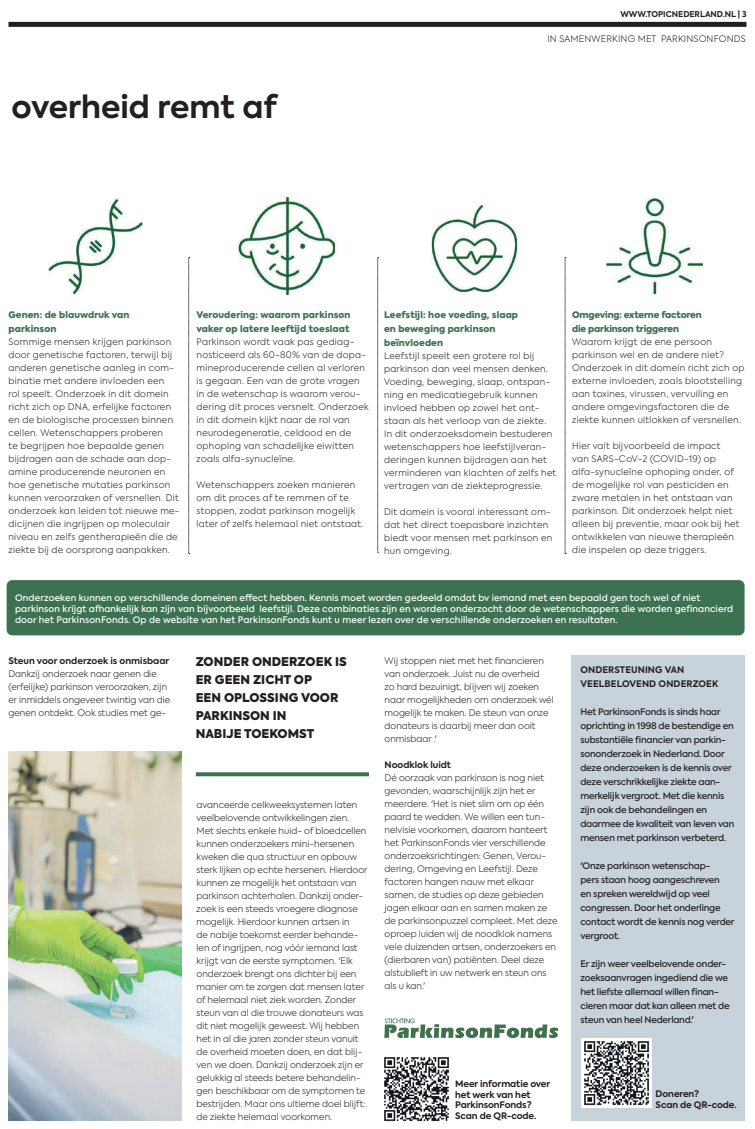
<style>
.page{position:relative;width:755px;height:1129px;background:#fff}
.page>*{position:absolute;margin:0;border:0;box-sizing:border-box;transform-origin:0 0}
.t1{font:700 31px "Axiforma";color:#231f20}
.t2{font:900 12px/18px "Axiforma";color:#231f20}
.t3{font:300 9px/13px "Axiforma";letter-spacing:.03em;color:#231f20}
.t4{font:300 9px/13px "Axiforma";letter-spacing:.01em;color:#231f20}
.t5{font:500 9px/14px "Axiforma";letter-spacing:-.02em;color:#231f20}
.t6{font:500 9px/11px "Axiforma";letter-spacing:.01em;color:#fff}
.t7{font:900 9px/14px "Axiforma";letter-spacing:.01em;color:#3c7251}
.t8{font:700 9px/10.8px "Axiforma";letter-spacing:-.01em;color:#231f20}
.t9{font:900 9px/14px "Axiforma";letter-spacing:-.02em;color:#3c7251}
.t10{font:700 9px/14px "Axiforma";letter-spacing:.01em;color:#231f20}
.t11{font:700 8px "Axiforma";color:#231f20}
</style>
<div class="page">
<div style="left:9px;top:22px;width:737px;height:5px;background:#231f20"></div>
<img style="left:238px;top:197px;width:96px;height:97px">
<img style="left:431px;top:205px;width:85px;height:86px">
<img style="left:606px;top:199px;width:96px;height:95px">
<img style="left:48px;top:198px;width:94px;height:96px">
<svg style="left:384px;top:1018px;width:173px;height:19px"></svg>
<div style="left:571px;top:655px;width:173px;height:465px;background:#c8d2db"></div>
<svg style="left:196px;top:772px;width:173px;height:4px"></svg>
<img style="left:9px;top:751px;width:172px;height:369px">
<svg style="left:188px;top:257px;width:2px;height:297px"></svg>
<svg style="left:377px;top:257px;width:1px;height:296px"></svg>
<svg style="left:564px;top:257px;width:1px;height:297px"></svg>
<div style="left:7px;top:580px;width:737px;height:55px;background:#3c7251;border-radius:6px"></div>
<img style="left:581px;top:1038px;width:70px;height:69px">
<img style="left:384px;top:1057px;width:65px;height:65px">
<p class="t11" style="left:620px;top:8px;width:128px">WWW.TOPICNEDERLAND.NL | 3</p>
<h1 class="t1" style="left:12px;top:85px;width:266px">overheid remt af</h1>
<p class="t4" style="left:547px;top:33px;width:200px">IN SAMENWERKING MET PARKINSONFONDS</p>
<p class="t7" style="left:9px;top:308px;width:122px">Genen: de blauwdruk van parkinson</p>
<p class="t3" style="left:9px;top:335px;width:172px">Sommige mensen krijgen parkinson door genetische factoren, terwijl bij anderen genetische aanleg in com&shy;binatie met andere invloeden een<br>rol speelt. Onderzoek in dit domein richt zich op DNA, erfelijke factoren en de biologische processen binnen cellen. Wetenschappers proberen<br>te begrijpen hoe bepaalde genen bijdragen aan de schade aan dop&shy;amine producerende neuronen en hoe genetische mutaties parkinson kunnen veroorzaken of versnellen. Dit onderzoek kan leiden tot nieuwe me&shy;dicijnen die ingrijpen op moleculair niveau en zelfs gentherapieën die de ziekte bij de oorsprong aanpakken.</p>
<p class="t7" style="left:196px;top:308px;width:155px">Veroudering: waarom parkinson vaker op latere leeftijd toeslaat</p>
<p class="t3" style="left:196px;top:335px;width:173px">Parkinson wordt vaak pas gediag&shy;nosticeerd als 60-80% van de dopa&shy;mineproducerende cellen al verloren is gegaan. Een van de grote vragen in de wetenschap is waarom verou&shy;dering dit proces versnelt. Onderzoek in dit domein kijkt naar de rol van neurodegeneratie, celdood en de ophoping van schadelijke eiwitten zoals alfa-synucleïne.</p>
<p class="t3" style="left:196px;top:478px;width:168px">Wetenschappers zoeken manieren om dit proces af te remmen of te stoppen, zodat parkinson mogelijk later of zelfs helemaal niet ontstaat.</p>
<p class="t7" style="left:384px;top:308px;width:135px">Leefstijl: hoe voeding, slaap en beweging parkinson beïnvloeden</p>
<p class="t3" style="left:384px;top:349px;width:174px">Leefstijl speelt een grotere rol bij parkinson dan veel mensen denken.<br>Voeding, beweging, slaap, ontspan&shy;ning en medicatiegebruik kunnen invloed hebben op zowel het ont&shy;staan als het verloop van de ziekte.<br>In dit onderzoeksdomein bestuderen wetenschappers hoe leefstijlveran&shy;deringen kunnen bijdragen aan het verminderen van klachten of zelfs het vertragen van de ziekteprogressie.</p>
<p class="t3" style="left:384px;top:505px;width:170px">Dit domein is vooral interessant om&shy;dat het direct toepasbare inzichten biedt voor mensen met parkinson en hun omgeving.</p>
<p class="t9" style="left:571px;top:308px;width:131px">Omgeving: externe factoren die parkinson triggeren</p>
<p class="t3" style="left:571px;top:335px;width:174px">Waarom krijgt de ene persoon parkinson wel en de andere niet?<br>Onderzoek in dit domein richt zich op externe invloeden, zoals blootstelling aan toxines, virussen, vervuiling en andere omgevingsfactoren die de ziekte kunnen uitlokken of versnellen.</p>
<p class="t3" style="left:571px;top:439px;width:169px">Hier valt bijvoorbeeld de impact<br>van SARS-CoV-2 (COVID-19) op alfa-synucleïne ophoping onder, of de mogelijke rol van pesticiden en zware metalen in het ontstaan van parkinson. Dit onderzoek helpt niet alleen bij preventie, maar ook bij het ontwikkelen van nieuwe therapieën die inspelen op deze triggers.</p>
<p class="t6" style="left:15px;top:592px;width:719px">Onderzoeken kunnen op verschillende domeinen effect hebben. Kennis moet worden gedeeld omdat bv iemand met een bepaald gen toch wel of niet parkinson krijgt afhankelijk kan zijn van bijvoorbeeld leefstijl. Deze combinaties zijn en worden onderzocht door de wetenschappers die worden gefinancierd door het ParkinsonFonds. Op de website van het ParkinsonFonds kunt u meer lezen over de verschillende onderzoeken en resultaten.</p>
<p class="t8" style="left:8px;top:655px;width:162px">Steun voor onderzoek is onmisbaar</p>
<p class="t4" style="left:8px;top:667px;width:163px">Dankzij onderzoek naar genen die (erfelijke) parkinson veroorzaken, zijn er inmiddels ongeveer twintig van die genen ontdekt. Ook studies met ge-</p>
<h2 class="t2" style="left:195px;top:652px;width:152px">ZONDER ONDERZOEK IS<br>ER GEEN ZICHT OP<br>EEN OPLOSSING VOOR<br>PARKINSON IN<br>NABIJE TOEKOMST</h2>
<p class="t4" style="left:196px;top:797px;width:172px">avanceerde celkweeksystemen laten veelbelovende ontwikkelingen zien.<br>Met slechts enkele huid- of bloedcellen kunnen onderzoekers mini-hersenen kweken die qua structuur en opbouw sterk lijken op echte hersenen. Hierdoor kunnen ze mogelijk het ontstaan van parkinson achterhalen. Dankzij onder&shy;zoek is een steeds vroegere diagnose mogelijk. Hierdoor kunnen artsen in<br>de nabije toekomst eerder behande&shy;len of ingrijpen, nog vóór iemand last krijgt van de eerste symptomen. 'Elk onderzoek brengt ons dichter bij een manier om te zorgen dat mensen later of helemaal niet ziek worden. Zonder steun van al die trouwe donateurs was dit niet mogelijk geweest. Wij hebben het in al die jaren zonder steun vanuit de overheid moeten doen, en dat blij&shy;ven we doen. Dankzij onderzoek zijn er gelukkig al steeds betere behandelin&shy;gen beschikbaar om de symptomen te bestrijden. Maar ons ultieme doel blijft: de ziekte helemaal voorkomen.</p>
<p class="t4" style="left:384px;top:654px;width:170px">Wij stoppen niet met het financieren van onderzoek. Juist nu de overheid<br>zo hard bezuinigt, blijven wij zoeken naar mogelijkheden om onderzoek wél mogelijk te maken. De steun van onze donateurs is daarbij meer dan ooit onmisbaar .'</p>
<p class="t8" style="left:384px;top:759px;width:68px">Noodklok luidt</p>
<p class="t4" style="left:384px;top:771px;width:174px">Dé oorzaak van parkinson is nog niet gevonden, waarschijnlijk zijn het er meerdere. 'Het is niet slim om op één paard te wedden. We willen een tun&shy;nelvisie voorkomen, daarom hanteert het ParkinsonFonds vier verschillende onderzoeksrichtingen: Genen, Verou&shy;dering, Omgeving en Leefstijl. Deze factoren hangen nauw met elkaar samen, de studies op deze gebieden jagen elkaar aan en samen maken ze de parkinsonpuzzel compleet. Met deze oproep luiden wij de noodklok namens vele duizenden artsen, onderzoekers en (dierbaren van) patiënten. Deel deze alstublieft in uw netwerk en steun ons als u kan.'</p>
<p class="t8" style="left:455px;top:1077px;width:96px">Meer informatie over het werk van het<br>ParkinsonFonds?<br>Scan de QR-code.</p>
<p class="t10" style="left:580px;top:662px;width:139px">ONDERSTEUNING VAN<br>VEELBELOVEND ONDERZOEK</p>
<p class="t5" style="left:580px;top:704px;width:155px">Het ParkinsonFonds is sinds haar oprichting in 1998 de bestendige en substantiële financier van parkin&shy;sononderzoek in Nederland. Door deze onderzoeken is de kennis over deze verschrikkelijke ziekte aan&shy;merkelijk vergroot. Met die kennis zijn ook de behandelingen en daarmee de kwaliteit van leven van mensen met parkinson verbeterd.</p>
<p class="t5" style="left:580px;top:858px;width:155px">'Onze parkinson wetenschap-<br>pers staan hoog aangeschreven<br>en spreken wereldwijd op veel congressen. Door het onderlinge contact wordt de kennis nog verder vergroot.</p>
<p class="t5" style="left:580px;top:956px;width:151px">Er zijn weer veelbelovende onder&shy;zoeksaanvragen ingediend die we het liefste allemaal willen finan&shy;cieren maar dat kan alleen met de steun van heel Nederland.'</p>
<p class="t8" style="left:655px;top:1088px;width:82px">Doneren?<br>Scan de QR-code.</p>
</div>
